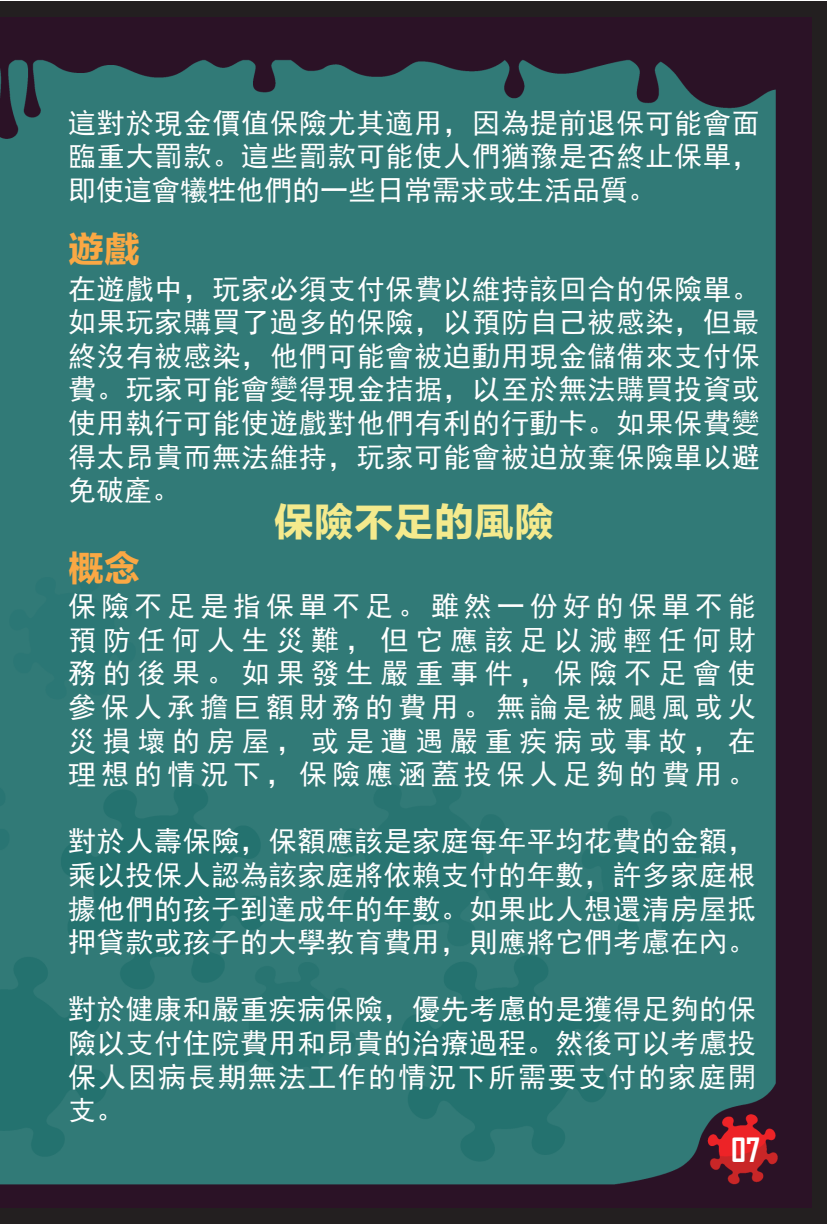
<style>
.page{position:relative;width:828px;height:1225px;background:#fff}
.page>*{position:absolute;margin:0;border:0;box-sizing:border-box;transform-origin:0 0}
.t1{font:700 40px "Sim Hei";color:#f4ea8d}
.t2{font:700 36px "Sim Hei";color:#faa844}
.t3{font:700 32px "Agency FB";color:#fff}
.t4{font:28px/33.6px "Sim Hei";letter-spacing:.03em;color:#fff;text-align:justify}
</style>
<div class="page">
<div style="left:0;top:1px;width:827px;height:1223px;background:linear-gradient(to right,#241e20,#231e20)"></div>
<img style="left:0;top:17px;width:811px;height:1190px">
<p class="t4" style="left:68px;top:106px;width:693px">這對於現金價值保險尤其適用，因為提前退保可能會面臨重大罰款。這些罰款可能使人們猶豫是否終止保單，即使這會犧牲他們的一些日常需求或生活品質。</p>
<p class="t2" style="left:68px;top:227px;width:73px">遊戲</p>
<p class="t4" style="left:68px;top:272px;width:693px">在遊戲中，玩家必須支付保費以維持該回合的保險單。如果玩家購買了過多的保險，以預防自己被感染，但最終沒有被感染，他們可能會被迫動用現金儲備來支付保費。玩家可能會變得現金拮据，以至於無法購買投資或使用執行可能使遊戲對他們有利的行動卡。如果保費變得太昂貴而無法維持，玩家可能會被迫放棄保險單以避免破產。</p>
<h1 class="t1" style="left:274px;top:497px;width:281px">保險不足的風險</h1>
<p class="t2" style="left:68px;top:546px;width:73px">概念</p>
<p class="t4" style="left:68px;top:589px;width:689px">保險不足是指保單不足。雖然一份好的保單不能預防任何人生災難，但它應該足以減輕任何財務的後果。如果發生嚴重事件，保險不足會使參保人承擔巨額財務的費用。無論是被颶風或火災損壞的房屋，或是遭遇嚴重疾病或事故，在理想的情況下，保險應涵蓋投保人足夠的費用。</p>
<p class="t4" style="left:68px;top:824px;width:689px">對於人壽保險，保額應該是家庭每年平均花費的金額，乘以投保人認為該家庭將依賴支付的年數，許多家庭根據他們的孩子到達成年的年數。如果此人想還清房屋抵押貸款或孩子的大學教育費用，則應將它們考慮在內。</p>
<p class="t4" style="left:68px;top:992px;width:689px">對於健康和嚴重疾病保險，優先考慮的是獲得足夠的保險以支付住院費用和昂貴的治療過程。然後可以考慮投保人因病長期無法工作的情況下所需要支付的家庭開支。</p>
<p class="t3" style="left:731px;top:1130px;width:30px">07</p>
</div>
